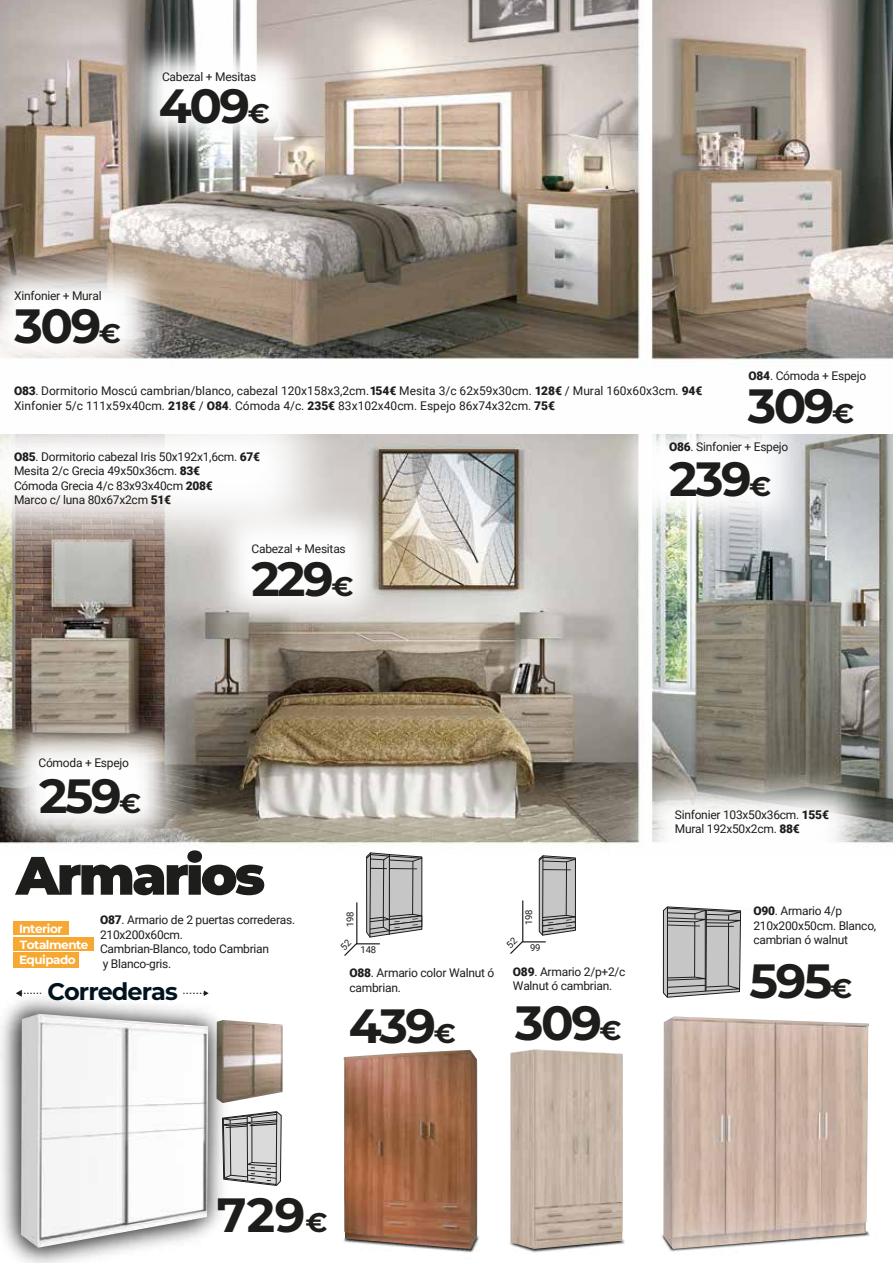
<style>
.page{position:relative;width:893px;height:1263px;background:#fff}
.page>*{position:absolute;margin:0;border:0;box-sizing:border-box;transform-origin:0 0}
.t1{font:900 54px "Montserrat";letter-spacing:-.05em;color:#1d1d1b}
.t2{font:100 48px "Montserrat";letter-spacing:-.05em;color:#1d1d1b}
.t3{font:100 24px "Montserrat";letter-spacing:-.04em;color:#00131e}
.t4{font:12px/14.4px "Roboto";letter-spacing:-.02em;color:#1d1d1b}
.t5{font:12px/14.4px "Roboto";color:#1d1d1b}
.t6{font:100 12px/15.9px "Montserrat";letter-spacing:-.04em;color:#fff}
.t7{font:9.45px "Roboto";letter-spacing:-.02em;color:#1d1d1b}
.s1{font-size:27px}
.s2{font-weight:900}
</style>
<div class="page">
<img style="left:0;top:434px;width:893px;height:412px">
<img style="left:591px;top:738px;width:302px;height:108px">
<img style="left:580px;top:434px;width:258px;height:134px">
<img style="left:0;top:434px;width:356px;height:146px">
<img style="left:0;top:0;width:893px;height:365px">
<img style="left:0;top:220px;width:198px;height:145px">
<img style="left:177px;top:467px;width:242px;height:194px">
<img style="left:0;top:685px;width:219px;height:163px">
<img style="left:90px;top:3px;width:258px;height:186px">
<img style="left:344px;top:1050px;width:133px;height:199px">
<img style="left:663px;top:1016px;width:206px;height:233px">
<img style="left:457px;top:1176px;width:220px;height:77px">
<img style="left:510px;top:1049px;width:113px;height:200px">
<div style="left:13px;top:921px;width:56px;height:14px;background:#f7a833"></div>
<div style="left:13px;top:937px;width:80px;height:14px;background:#f7a833"></div>
<div style="left:13px;top:952px;width:66px;height:16px;background:#f7a833"></div>
<img style="left:265px;top:1023px;width:18px;height:73px">
<svg style="left:663px;top:906px;width:79px;height:92px;background:#aeaead"></svg>
<svg style="left:265px;top:1111px;width:17px;height:75px"></svg>
<img style="left:0;top:989px;width:265px;height:274px">
<img style="left:21px;top:1014px;width:187px;height:234px">
<svg style="left:344px;top:852px;width:79px;height:104px"></svg>
<svg style="left:510px;top:855px;width:66px;height:99px"></svg>
<p class="t4" style="left:162px;top:69px;width:96px">Cabezal + Mesitas</p>
<h2 class="t2" style="left:159px;top:74px;width:113px">409<span class="s1">€</span></h2>
<p class="t4" style="left:14px;top:288px;width:89px">Xinfonier + Mural</p>
<h2 class="t2" style="left:15px;top:294px;width:108px">309<span class="s1">€</span></h2>
<p class="t5" style="left:14px;top:383px;width:690px"><span class="s2">O83</span>. Dormitorio Moscú cambrian/blanco, cabezal 120x158x3,2cm.<span class="s2">154€</span> Mesita 3/c 62x59x30cm. <span class="s2">128€</span> / Mural 160x60x3cm. <span class="s2">94€<br></span>Xinfonier 5/c 111x59x40cm. <span class="s2">218€</span> / <span class="s2">O84</span>. Cómoda 4/c. <span class="s2">235€</span> 83x102x40cm. Espejo 86x74x32cm. <span class="s2">75€</span></p>
<p class="t4" style="left:748px;top:368px;width:119px"><span class="s2">O84</span>. Cómoda + Espejo</p>
<h2 class="t2" style="left:748px;top:374px;width:108px">309<span class="s1">€</span></h2>
<p class="t4" style="left:14px;top:449px;width:248px"><span class="s2">O85</span>. Dormitorio cabezal Iris 50x192x1,6cm. <span class="s2">67€ </span>Mesita 2/c Grecia 49x50x36cm. <span class="s2">83€<br></span>Cómoda Grecia 4/c 83x93x40cm <span class="s2">208€<br></span>Marco c/ luna 80x67x2cm <span class="s2">51€</span></p>
<p class="t4" style="left:251px;top:541px;width:96px">Cabezal + Mesitas</p>
<h2 class="t2" style="left:251px;top:547px;width:104px">229<span class="s1">€</span></h2>
<p class="t4" style="left:669px;top:439px;width:121px"><span class="s2">O86</span>. Sinfonier + Espejo</p>
<h2 class="t2" style="left:669px;top:447px;width:104px">239<span class="s1">€</span></h2>
<p class="t4" style="left:38px;top:755px;width:92px">Cómoda + Espejo</p>
<h2 class="t2" style="left:39px;top:764px;width:104px">259<span class="s1">€</span></h2>
<h1 class="t1" style="left:16px;top:839px;width:251px">Armarios</h1>
<p class="t4" style="left:100px;top:912px;width:197px"><span class="s2">O87</span>. Armario de 2 puertas correderas.<br>210x200x60cm.<br>Cambrian-Blanco, todo Cambrian<br>y Blanco-gris.</p>
<h3 class="t3" style="left:47px;top:976px;width:132px">Correderas</h3>
<p class="t6" style="left:19px;top:920px;width:71px">Interior<br>Totalmente<br>Equipado</p>
<p class="t4" style="left:675px;top:807px;width:156px">Sinfonier 103x50x36cm. <span class="s2">155€<br></span>Mural 192x50x2cm. <span class="s2">88€</span></p>
<p class="t7" style="left:344px;top:927px;width:17px;rotate:-90deg">198</p>
<p class="t7" style="left:361px;top:943px;width:17px">148</p>
<p class="t7" style="left:522px;top:925px;width:17px;rotate:-90deg">198</p>
<p class="t7" style="left:530px;top:941px;width:12px">99</p>
<p class="t4" style="left:753px;top:903px;width:124px"><span class="s2">O90</span>. Armario 4/p<br>210x200x50cm. Blanco, cambrian ó walnut</p>
<p class="t4" style="left:513px;top:964px;width:114px"><span class="s2">O89</span>. Armario 2/p+2/c<br>Walnut ó cambrian.</p>
<p class="t4" style="left:350px;top:965px;width:146px"><span class="s2">O88</span>. Armario color Walnut ó cambrian.</p>
<h2 class="t2" style="left:349px;top:992px;width:274px">439<span class="s1">€</span> 309<span class="s1">€</span></h2>
<h2 class="t2" style="left:750px;top:949px;width:104px">595<span class="s1">€</span></h2>
<h2 class="t2" style="left:217px;top:1183px;width:112px">729<span class="s1">€</span></h2>
</div>
